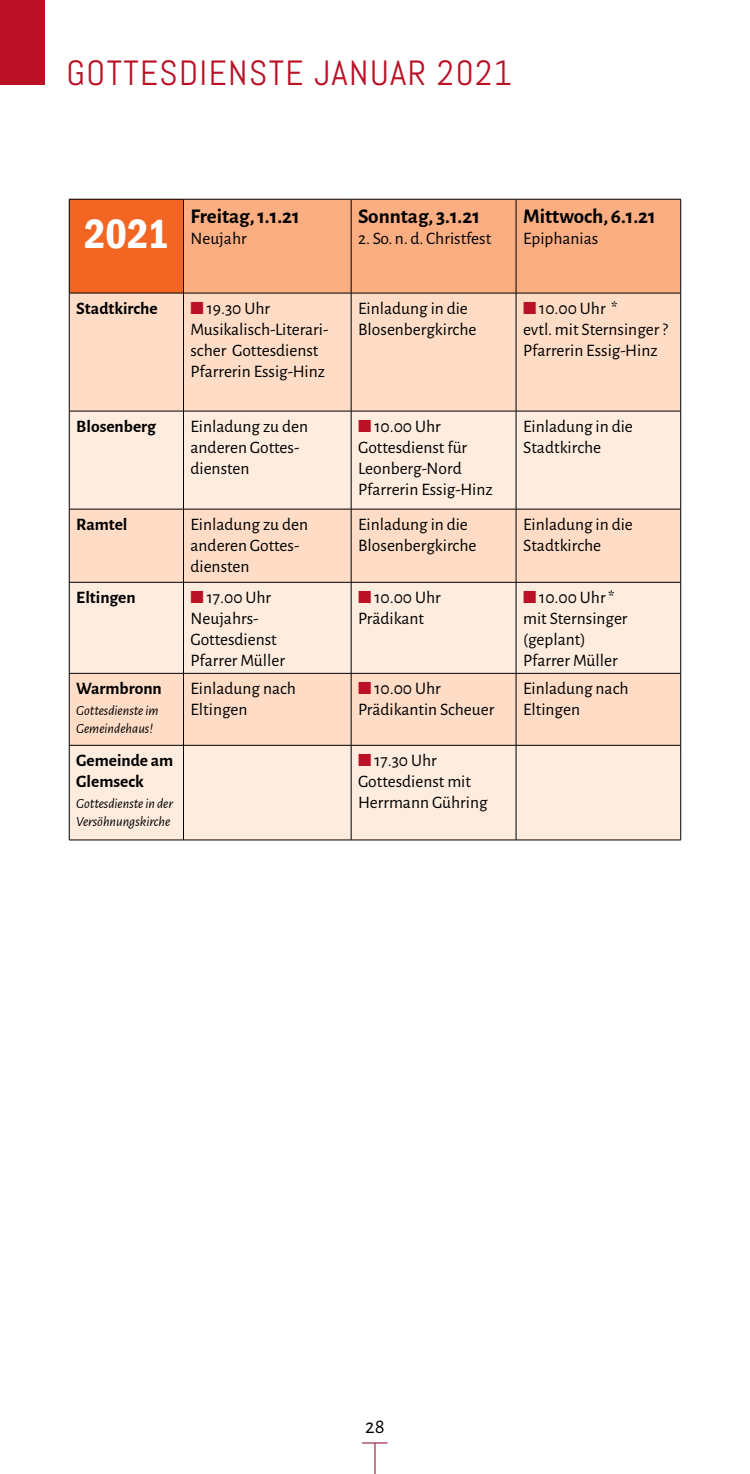
<style>
.page{position:relative;width:750px;height:1474px;background:#fff}
.page>*{position:absolute;margin:0;border:0;box-sizing:border-box;transform-origin:0 0}
.t1{font:600 condensed 42px "Franklin Gothic";color:#fff}
.t2{font:35px "Abel";letter-spacing:.04em;color:#ba1127}
.t3{font:700 21px "Alegreya Sans";color:#000}
.t4{font:21px "Alegreya Sans";color:#000}
.t5{font:17.5px/21px "Alegreya Sans";color:#000}
.t6{font:700 17.5px/21px "Alegreya Sans";color:#000}
.t7{font:italic 14px/17.5px "Alegreya Sans";color:#000}
.s1{color:#ba1127}
</style>
<div class="page">
<svg style="left:362px;top:1442px;width:25px;height:1px"></svg>
<hr style="left:374px;top:1443px;width:1px;height:30px;background:#8b0021">
<div style="left:0;top:0;width:45px;height:85px;background:#ba1127"></div>
<div style="left:69px;top:199px;width:114px;height:94px;background:#f26522"></div>
<div style="left:184px;top:200px;width:496px;height:93px;background:#faae81"></div>
<div style="left:70px;top:294px;width:610px;height:117px;background:#fedcc6"></div>
<svg style="left:70px;top:412px;width:610px;height:427px;background:#fce5d5"></svg>
<hr style="left:183px;top:199px;width:1px;height:94px;background:#000">
<hr style="left:350px;top:199px;width:1px;height:94px;background:#000">
<hr style="left:183px;top:293px;width:1px;height:118px;background:#000">
<hr style="left:350px;top:293px;width:1px;height:118px;background:#000">
<hr style="left:183px;top:411px;width:1px;height:98px;background:#000">
<hr style="left:350px;top:411px;width:1px;height:98px;background:#000">
<hr style="left:183px;top:509px;width:1px;height:73px;background:#000">
<hr style="left:350px;top:509px;width:1px;height:73px;background:#000">
<hr style="left:183px;top:582px;width:1px;height:91px;background:#000">
<hr style="left:350px;top:582px;width:1px;height:91px;background:#000">
<hr style="left:183px;top:673px;width:1px;height:72px;background:#000">
<hr style="left:350px;top:673px;width:1px;height:72px;background:#000">
<hr style="left:183px;top:745px;width:1px;height:94px;background:#000">
<hr style="left:350px;top:745px;width:1px;height:94px;background:#000">
<hr style="left:69px;top:199px;width:114px;height:1px;background:#000">
<hr style="left:69px;top:199px;width:1px;height:94px;background:#000">
<hr style="left:183px;top:199px;width:168px;height:1px;background:#000">
<hr style="left:351px;top:199px;width:164px;height:1px;background:#000">
<hr style="left:69px;top:293px;width:114px;height:1px;background:#000">
<hr style="left:69px;top:293px;width:1px;height:118px;background:#000">
<hr style="left:183px;top:293px;width:168px;height:1px;background:#000">
<hr style="left:351px;top:293px;width:164px;height:1px;background:#000">
<hr style="left:69px;top:411px;width:114px;height:1px;background:#000">
<hr style="left:69px;top:411px;width:1px;height:98px;background:#000">
<hr style="left:183px;top:411px;width:168px;height:1px;background:#000">
<hr style="left:351px;top:411px;width:164px;height:1px;background:#000">
<hr style="left:69px;top:509px;width:114px;height:1px;background:#000">
<hr style="left:69px;top:509px;width:1px;height:73px;background:#000">
<hr style="left:183px;top:509px;width:168px;height:1px;background:#000">
<hr style="left:351px;top:509px;width:164px;height:1px;background:#000">
<hr style="left:69px;top:582px;width:114px;height:1px;background:#000">
<hr style="left:69px;top:582px;width:1px;height:91px;background:#000">
<hr style="left:183px;top:582px;width:168px;height:1px;background:#000">
<hr style="left:351px;top:582px;width:164px;height:1px;background:#000">
<hr style="left:69px;top:673px;width:114px;height:1px;background:#000">
<hr style="left:69px;top:673px;width:1px;height:72px;background:#000">
<hr style="left:183px;top:673px;width:168px;height:1px;background:#000">
<hr style="left:351px;top:673px;width:164px;height:1px;background:#000">
<hr style="left:69px;top:745px;width:114px;height:1px;background:#000">
<hr style="left:69px;top:745px;width:1px;height:94px;background:#000">
<hr style="left:183px;top:745px;width:168px;height:1px;background:#000">
<hr style="left:351px;top:745px;width:164px;height:1px;background:#000">
<hr style="left:69px;top:839px;width:114px;height:1px;background:#000">
<hr style="left:183px;top:839px;width:168px;height:1px;background:#000">
<hr style="left:351px;top:839px;width:164px;height:1px;background:#000">
<hr style="left:515px;top:199px;width:165px;height:1px;background:#000">
<hr style="left:515px;top:199px;width:1px;height:94px;background:#000">
<hr style="left:680px;top:199px;width:1px;height:94px;background:#000">
<hr style="left:515px;top:293px;width:165px;height:1px;background:#000">
<hr style="left:515px;top:293px;width:1px;height:118px;background:#000">
<hr style="left:680px;top:293px;width:1px;height:118px;background:#000">
<hr style="left:515px;top:411px;width:165px;height:1px;background:#000">
<hr style="left:515px;top:411px;width:1px;height:98px;background:#000">
<hr style="left:680px;top:411px;width:1px;height:98px;background:#000">
<hr style="left:515px;top:509px;width:165px;height:1px;background:#000">
<hr style="left:515px;top:509px;width:1px;height:73px;background:#000">
<hr style="left:680px;top:509px;width:1px;height:73px;background:#000">
<hr style="left:515px;top:582px;width:165px;height:1px;background:#000">
<hr style="left:515px;top:582px;width:1px;height:91px;background:#000">
<hr style="left:680px;top:582px;width:1px;height:91px;background:#000">
<hr style="left:515px;top:673px;width:165px;height:1px;background:#000">
<hr style="left:515px;top:673px;width:1px;height:72px;background:#000">
<hr style="left:680px;top:673px;width:1px;height:72px;background:#000">
<hr style="left:515px;top:745px;width:165px;height:1px;background:#000">
<hr style="left:515px;top:745px;width:1px;height:94px;background:#000">
<hr style="left:680px;top:745px;width:1px;height:94px;background:#000">
<hr style="left:515px;top:839px;width:165px;height:1px;background:#000">
<h2 class="t2" style="left:66px;top:51px;width:446px">GOTTESDIEN STE JAN UAR 2021</h2>
<h1 class="t1" style="left:84px;top:206px;width:86px">2021</h1>
<p class="t3" style="left:190px;top:201px;width:111px">Freitag, 1.1.21</p>
<p class="t5" style="left:190px;top:227px;width:58px">Neujahr</p>
<p class="t3" style="left:358px;top:201px;width:123px">Sonntag, 3.1.21</p>
<p class="t5" style="left:358px;top:227px;width:134px">2. So. n. d. Christfest</p>
<p class="t3" style="left:522px;top:201px;width:134px">Mittwoch, 6.1.21</p>
<p class="t5" style="left:522px;top:227px;width:77px">Epiphanias</p>
<p class="t6" style="left:76px;top:297px;width:83px">Stadtkirche</p>
<p class="t5" style="left:190px;top:297px;width:139px"><span class="s1">■</span> 19.30 Uhr<br>Musikalisch-Literari&shy;scher Gottesdienst<br>Pfarrerin Essig-Hinz</p>
<p class="t5" style="left:358px;top:297px;width:120px">Einladung in die<br>Blosenbergkirche</p>
<p class="t5" style="left:522px;top:297px;width:146px"><span class="s1">■</span> 10.00 Uhr *<br>evtl. mit Sternsinger ?<br>Pfarrerin Essig-Hinz</p>
<p class="t6" style="left:76px;top:415px;width:81px">Blosenberg</p>
<p class="t5" style="left:190px;top:415px;width:119px">Einladung zu den anderen Gottes&shy;diensten</p>
<p class="t5" style="left:358px;top:415px;width:136px"><span class="s1">■</span> 10.00 Uhr<br>Gottesdienst für<br>Leonberg-Nord<br>Pfarrerin Essig-Hinz</p>
<p class="t5" style="left:522px;top:415px;width:111px">Einladung in die<br>Stadtkirche</p>
<p class="t6" style="left:76px;top:513px;width:53px">Ramtel</p>
<p class="t5" style="left:190px;top:513px;width:119px">Einladung zu den anderen Gottes&shy;diensten</p>
<p class="t5" style="left:358px;top:513px;width:120px">Einladung in die<br>Blosenbergkirche</p>
<p class="t5" style="left:522px;top:513px;width:111px">Einladung in die<br>Stadtkirche</p>
<p class="t6" style="left:76px;top:586px;width:61px">Eltingen</p>
<p class="t5" style="left:190px;top:586px;width:96px"><span class="s1">■</span> 17.00 Uhr<br>Neujahrs-<br>Gottesdienst<br>Pfarrer Müller</p>
<p class="t5" style="left:358px;top:586px;width:84px"><span class="s1">■</span> 10.00 Uhr<br>Prädikant</p>
<p class="t5" style="left:522px;top:586px;width:106px"><span class="s1">■</span> 10.00 Uhr * mit Sternsinger (geplant)<br>Pfarrer Müller</p>
<p class="t6" style="left:76px;top:677px;width:87px">Warmbronn</p>
<p class="t7" style="left:76px;top:701px;width:84px">Gottesdienste im<br>Gemeindehaus!</p>
<p class="t5" style="left:190px;top:677px;width:107px">Einladung nach<br>Eltingen</p>
<p class="t5" style="left:358px;top:677px;width:138px"><span class="s1">■</span> 10.00 Uhr<br>Prädikantin Scheuer</p>
<p class="t5" style="left:522px;top:677px;width:107px">Einladung nach<br>Eltingen</p>
<p class="t6" style="left:76px;top:749px;width:98px">Gemeinde am<br>Glemseck</p>
<p class="t7" style="left:76px;top:794px;width:98px">Gottesdienste in der<br>Versöhnungskirche</p>
<p class="t5" style="left:358px;top:749px;width:131px"><span class="s1">■</span> 17.30 Uhr<br>Gottesdienst mit<br>Herrmann Gühring</p>
<p class="t4" style="left:365px;top:1411px;width:21px">28</p>
</div>
